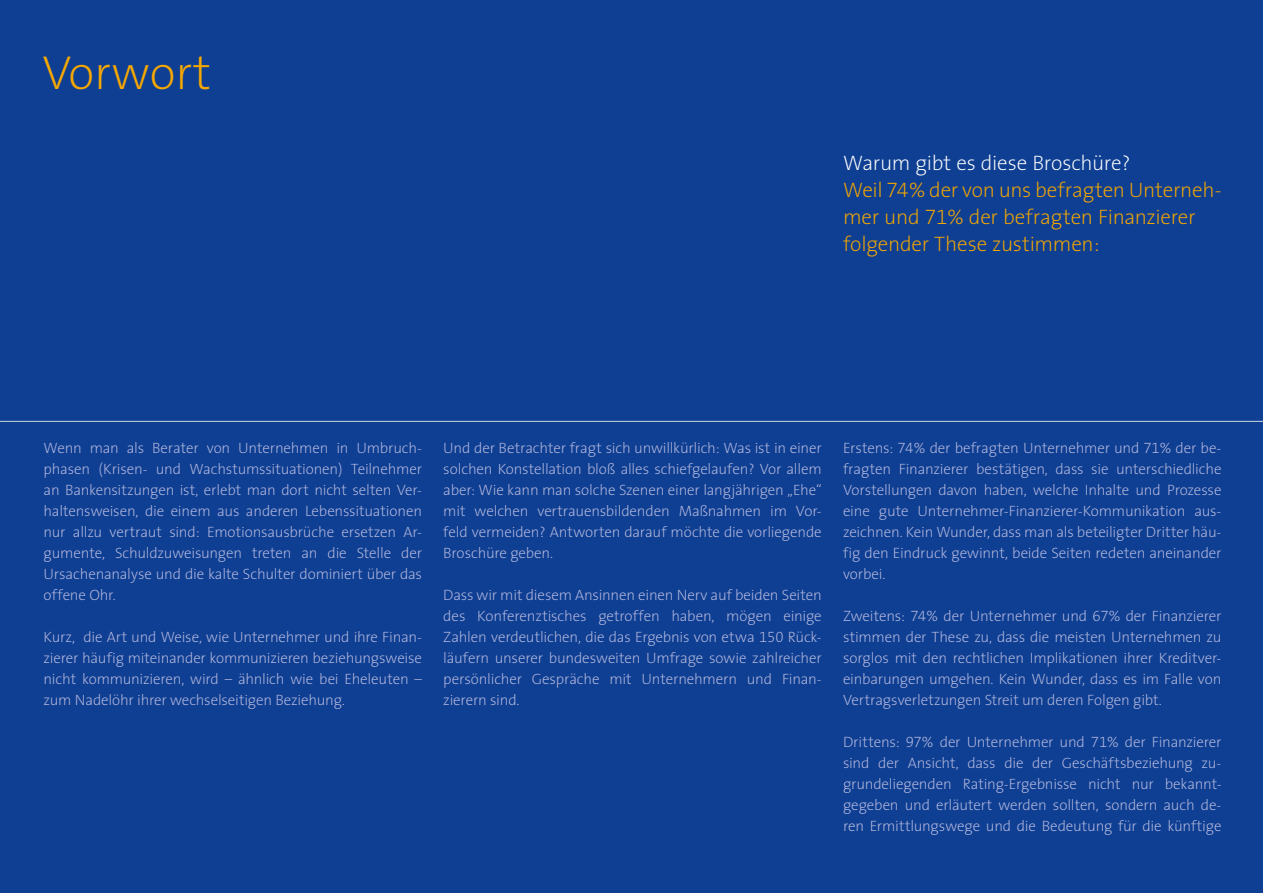
<style>
.page{position:relative;width:1263px;height:893px;background:#0f3f93}
.page>*{position:absolute;margin:0;border:0;box-sizing:border-box;transform-origin:0 0}
.t1{font:200 48px "The Sans";color:#f7a800}
.t2{font:200 21px/27px "The Sans";letter-spacing:-.01em;color:#f7a800}
.t3{font:200 15px/21px "The Sans";letter-spacing:-.01em;color:#bcbee1;text-align:justify}
.s1{color:#fff}
.s2{font-family:"The Sans Extra Light Expert";font-weight:400}
</style>
<div class="page">
<hr style="left:0;top:421px;width:1263px;height:1px;background:#cfd9dc">
<p class="t1" style="left:43px;top:33px;width:170px">Vorwort</p>
<p class="t2" style="left:843px;top:148px;width:380px"><span class="s1">Warum gibt es diese Broschüre?<br></span>Weil <span class="s2">74</span>% der von uns befragten Unterneh&shy;mer und <span class="s2">71</span>% der befragten Finanzierer folgender These zustimmen:</p>
<p class="t3" style="left:44px;top:437px;width:380px">Wenn man als Berater von Unternehmen in Umbruch&shy;phasen (Krisen- und Wachstumssituationen) Teilnehmer an Bankensitzungen ist, erlebt man dort nicht selten Ver&shy;haltensweisen, die einem aus anderen Lebenssituationen nur allzu vertraut sind: Emotionsausbrüche ersetzen Ar&shy;gumente, Schuldzuweisungen treten an die Stelle der Ursachenanalyse und die kalte Schulter dominiert über das offene Ohr.</p>
<p class="t3" style="left:44px;top:626px;width:380px">Kurz, die Art und Weise, wie Unternehmer und ihre Finan&shy;zierer häufig miteinander kommunizieren beziehungsweise nicht kommunizieren, wird – ähnlich wie bei Eheleuten – zum Nadelöhr ihrer wechselseitigen Beziehung.</p>
<p class="t3" style="left:443px;top:437px;width:380px">Und der Betrachter fragt sich unwillkürlich: Was ist in einer solchen Konstellation bloß alles schiefgelaufen? Vor allem aber: Wie kann man solche Szenen einer langjährigen „Ehe“ mit welchen vertrauensbildenden Maßnahmen im Vor&shy;feld vermeiden? Antworten darauf möchte die vorliegende Broschüre geben.</p>
<p class="t3" style="left:443px;top:584px;width:380px">Dass wir mit diesem Ansinnen einen Nerv auf beiden Seiten des Konferenztisches getroffen haben, mögen einige Zahlen verdeutlichen, die das Ergebnis von etwa <span class="s2">150</span> Rück&shy;läufern unserer bundesweiten Umfrage sowie zahlreicher persönlicher Gespräche mit Unternehmern und Finan&shy;zierern sind.</p>
<p class="t3" style="left:843px;top:437px;width:380px">Erstens: <span class="s2">74</span>% der befragten Unternehmer und <span class="s2">71</span>% der be&shy;fragten Finanzierer bestätigen, dass sie unterschiedliche Vorstellungen davon haben, welche Inhalte und Prozesse eine gute Unternehmer-Finanzierer-Kommunikation aus&shy;zeichnen. Kein Wunder, dass man als beteiligter Dritter häu&shy;fig den Eindruck gewinnt, beide Seiten redeten aneinander vorbei.</p>
<p class="t3" style="left:843px;top:605px;width:380px">Zweitens: <span class="s2">74</span>% der Unternehmer und <span class="s2">67</span>% der Finanzierer stimmen der These zu, dass die meisten Unternehmen zu sorglos mit den rechtlichen Implikationen ihrer Kreditver&shy;einbarungen umgehen. Kein Wunder, dass es im Falle von Vertragsverletzungen Streit um deren Folgen gibt.</p>
<p class="t3" style="left:843px;top:731px;width:380px">Drittens: <span class="s2">97</span>% der Unternehmer und <span class="s2">71</span>% der Finanzierer sind der Ansicht, dass die der Geschäftsbeziehung zu&shy;grundeliegenden Rating-Ergebnisse nicht nur bekannt&shy;gegeben und erläutert werden sollten, sondern auch de&shy;ren Ermittlungswege und die Bedeutung für die künftige</p>
</div>
